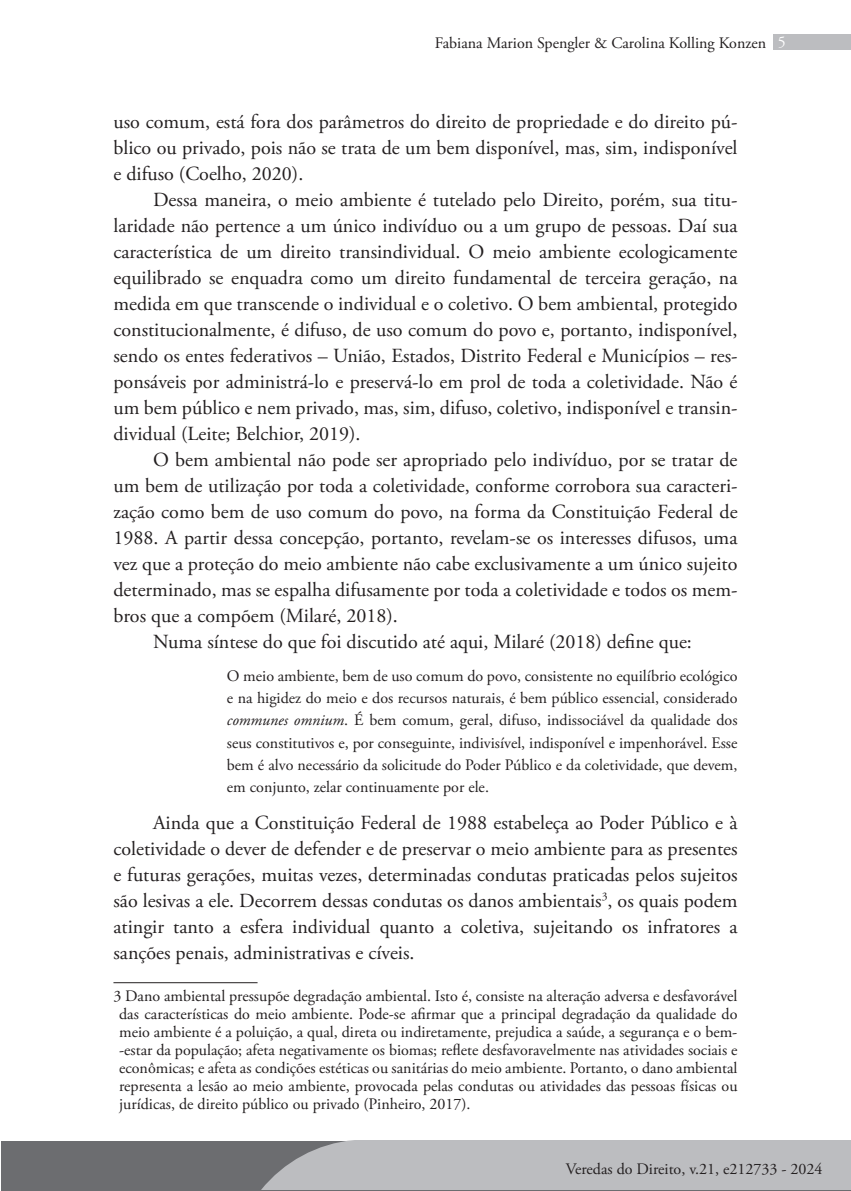
<style>
.page{position:relative;width:851px;height:1191px;background:#fff}
.page>*{position:absolute;margin:0;border:0;box-sizing:border-box;transform-origin:0 0}
.t1{font:20px/26px "Adobe Garamond Pro";color:#231f20;text-align:justify}
.t2{font:16px/18px "Adobe Garamond Pro";color:#231f20;text-align:justify}
.t3{font:16px "Adobe Garamond Pro";color:#fff}
.s1{font-style:italic}
</style>
<div class="page">
<div style="left:1px;top:1141px;width:849px;height:50px;background:#6c6d70"></div>
<hr style="left:0;top:1140px;width:1px;height:50px;background:#6c6d70">
<div style="left:773px;top:34px;width:77px;height:16px;background:#bcbdc0"></div>
<div style="left:261px;top:1140px;width:589px;height:50px;background:#bcbdc0"></div>
<hr style="left:113px;top:982px;width:144px;height:1px;background:#231f20">
<p class="t2" style="left:435px;top:34px;width:333px">Fabiana Marion Spengler &amp; Carolina Kolling Konzen</p>
<p class="t3" style="left:777px;top:32px;width:9px">5</p>
<p class="t1" style="left:113px;top:109px;width:625px">uso comum, está fora dos parâmetros do direito de propriedade e do direito pú&shy;blico ou privado, pois não se trata de um bem disponível, mas, sim, indisponível e difuso (Coelho, 2020).</p>
<p class="t1" style="left:113px;top:187px;width:625px;text-indent:40px">Dessa maneira, o meio ambiente é tutelado pelo Direito, porém, sua titu&shy;laridade não pertence a um único indivíduo ou a um grupo de pessoas. Daí sua característica de um direito transindividual. O meio ambiente ecologicamente equilibrado se enquadra como um direito fundamental de terceira geração, na medida em que transcende o individual e o coletivo. O bem ambiental, protegido constitucionalmente, é difuso, de uso comum do povo e, portanto, indisponível, sendo os entes federativos – União, Estados, Distrito Federal e Municípios – res&shy;ponsáveis por administrá-lo e preservá-lo em prol de toda a coletividade. Não é um bem público e nem privado, mas, sim, difuso, coletivo, indisponível e transin&shy;dividual (Leite; Belchior, 2019).</p>
<p class="t1" style="left:153px;top:447px;width:586px">O bem ambiental não pode ser apropriado pelo indivíduo, por se tratar de</p>
<p class="t1" style="left:113px;top:473px;width:625px">um bem de utilização por toda a coletividade, conforme corrobora sua caracteri-</p>
<p class="t1" style="left:113px;top:499px;width:625px">zação como bem de uso comum do povo, na forma da Constituição Federal de</p>
<p class="t1" style="left:113px;top:525px;width:625px">1988. A partir dessa concepção, portanto, revelam-se os interesses difusos, uma</p>
<p class="t1" style="left:113px;top:551px;width:625px">vez que a proteção do meio ambiente não cabe exclusivamente a um único sujeito</p>
<p class="t1" style="left:113px;top:577px;width:625px">determinado, mas se espalha difusamente por toda a coletividade e todos os mem-</p>
<p class="t1" style="left:113px;top:603px;width:286px">bros que a compõem (Milaré, 2018).</p>
<p class="t1" style="left:153px;top:629px;width:540px">Numa síntese do que foi discutido até aqui, Milaré (2018) define que:</p>
<p class="t2" style="left:227px;top:666px;width:512px;line-height:22px">O meio ambiente, bem de uso comum do povo, consistente no equilíbrio ecológico e na higidez do meio e dos recursos naturais, é bem público essencial, considerado <span class="s1">communes omnium</span>. É bem comum, geral, difuso, indissociável da qualidade dos seus constitutivos e, por conseguinte, indivisível, indisponível e impenhorável. Esse bem é alvo necessário da solicitude do Poder Público e da coletividade, que devem, em conjunto, zelar continuamente por ele.</p>
<p class="t1" style="left:113px;top:810px;width:625px;text-indent:40px">Ainda que a Constituição Federal de 1988 estabeleça ao Poder Público e à coletividade o dever de defender e de preservar o meio ambiente para as presentes e futuras gerações, muitas vezes, determinadas condutas praticadas pelos sujeitos são lesivas a ele. Decorrem dessas condutas os danos ambientais<sup>3</sup>, os quais podem atingir tanto a esfera individual quanto a coletiva, sujeitando os infratores a sanções penais, administrativas e cíveis.</p>
<p class="t2" style="left:119px;top:987px;width:619px;text-indent:-6px">3 Dano ambiental pressupõe degradação ambiental. Isto é, consiste na alteração adversa e desfavorável das características do meio ambiente. Pode-se afirmar que a principal degradação da qualidade do meio ambiente é a poluição, a qual, direta ou indiretamente, prejudica a saúde, a segurança e o bem--estar da população; afeta negativamente os biomas; reflete desfavoravelmente nas atividades sociais e econômicas; e afeta as condições estéticas ou sanitárias do meio ambiente. Portanto, o dano ambiental representa a lesão ao meio ambiente, provocada pelas condutas ou atividades das pessoas físicas ou jurídicas, de direito público ou privado (Pinheiro, 2017).</p>
<p class="t2" style="left:565px;top:1160px;width:258px">Veredas do Direito, v.21, e212733 - 2024</p>
</div>
